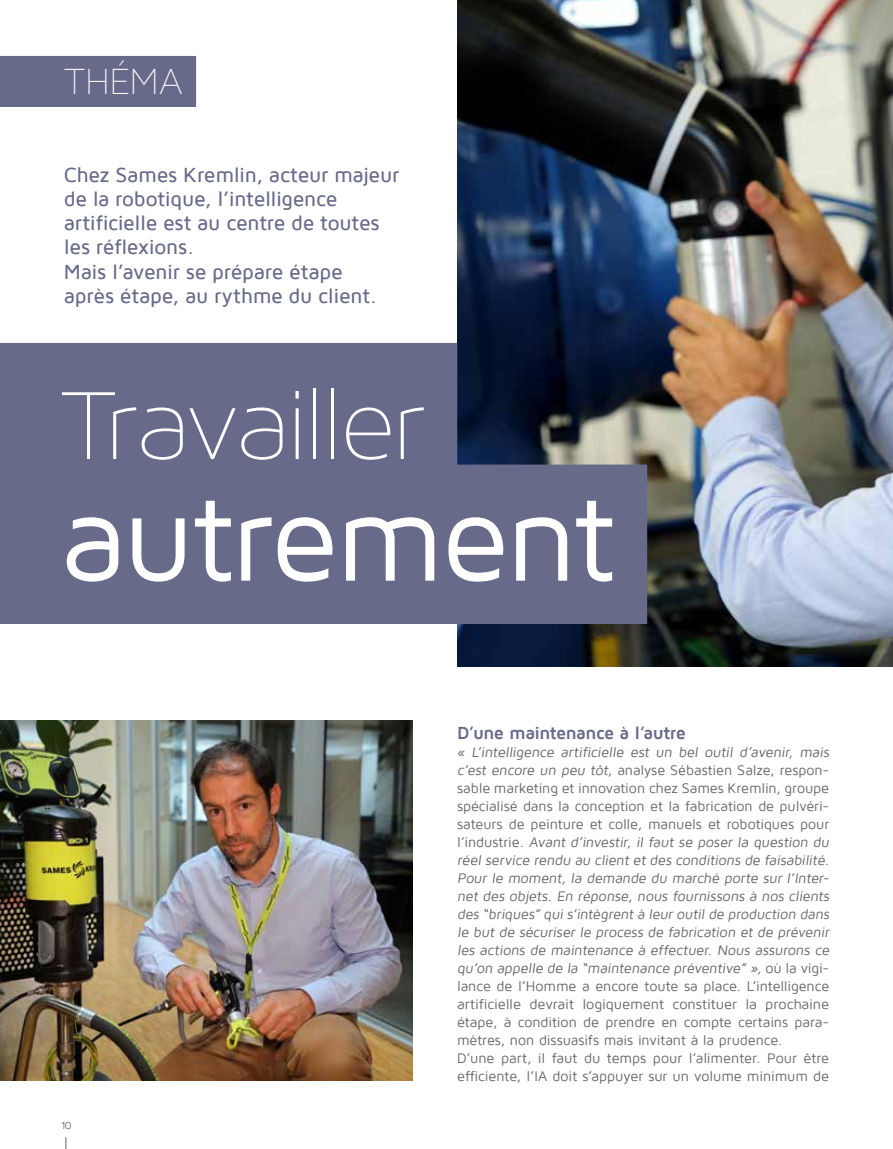
<style>
.page{position:relative;width:893px;height:1149px;background:#fff}
.page>*{position:absolute;margin:0;border:0;box-sizing:border-box;transform-origin:0 0}
.t1{font:124.65px "Maven Pro";letter-spacing:-.035em;color:#fff}
.t2{font:107.55px "Maven Pro Light 200";letter-spacing:-.03em;color:#fff}
.t3{font:40.5px "Maven Pro Light 200";letter-spacing:.005em;color:#fff}
.t4{font:500 21px/24px "Maven Pro";letter-spacing:-.015em;color:#676b89}
.t5{font:700 18px "Maven Pro";letter-spacing:-.035em;color:#676b89}
.t6{font:14.25px/18px "Maven Pro";letter-spacing:-.005em;color:#646567}
.t7{font:10.5px "Maven Pro";color:#646567}
</style>
<div class="page">
<img style="left:457px;top:0;width:436px;height:666px">
<img style="left:0;top:720px;width:412px;height:360px">
<div style="left:0;top:343px;width:457px;height:159px;background:#676b89"></div>
<div style="left:0;top:464px;width:647px;height:159px;background:#676b89"></div>
<div style="left:0;top:56px;width:196px;height:51px;background:#676b89"></div>
<svg style="left:872px;top:0;width:21px;height:1px"></svg>
<h3 class="t3" style="left:64px;top:60px;width:121px">THÉMA</h3>
<h3 class="t4" style="left:64px;top:163px;width:337px">Chez Sames Kremlin, acteur majeur de la robotique, l’intelligence artificielle est au centre de toutes les réflexions.<br>Mais l’avenir se prépare étape<br>après étape, au rythme du client.</h3>
<h2 class="t2" style="left:60px;top:368px;width:368px">Travailler</h2>
<h1 class="t1" style="left:60px;top:473px;width:558px">autrement</h1>
<p class="t7" style="left:61px;top:1119px;width:12px">10</p>
<p class="t5" style="left:457px;top:722px;width:230px">D’une maintenance à l’autre</p>
<p class="t6" style="left:457px;top:742px;width:376px">« L’intelligence artificielle est un bel outil d’avenir, mais c’est encore un peu tôt, analyse Sébastien Salze, respon&shy;sable marketing et innovation chez Sames Kremlin, groupe spécialisé dans la conception et la fabrication de pulvéri&shy;sateurs de peinture et colle, manuels et robotiques pour l ’industrie. Avant d’investir, il faut se poser la question du réel service rendu au client et des conditions de faisabilité.<br>Pour le moment, la demande du marché porte sur l’Inter&shy;net des objets. En réponse, nous fournissons à nos clients des “briques” qui s’intègrent à leur outil de production dans le but de sécuriser le process de fabrication et de prévenir les actions de maintenance à effectuer. Nous assurons ce qu’on appelle de la “maintenance préventive” », o ù la vigi&shy;lance de l’Homme a encore toute sa place. L’intelligence artificielle devrait logiquement constituer la prochaine étape, à condition de prendre en compte certains para&shy;mètres, non dissuasifs mais invitant à la prudence.<br>D’une part, il faut du temps pour l’alimenter. Pour être efficiente, l’IA doit s’appuyer sur un volume minimum de</p>
</div>
